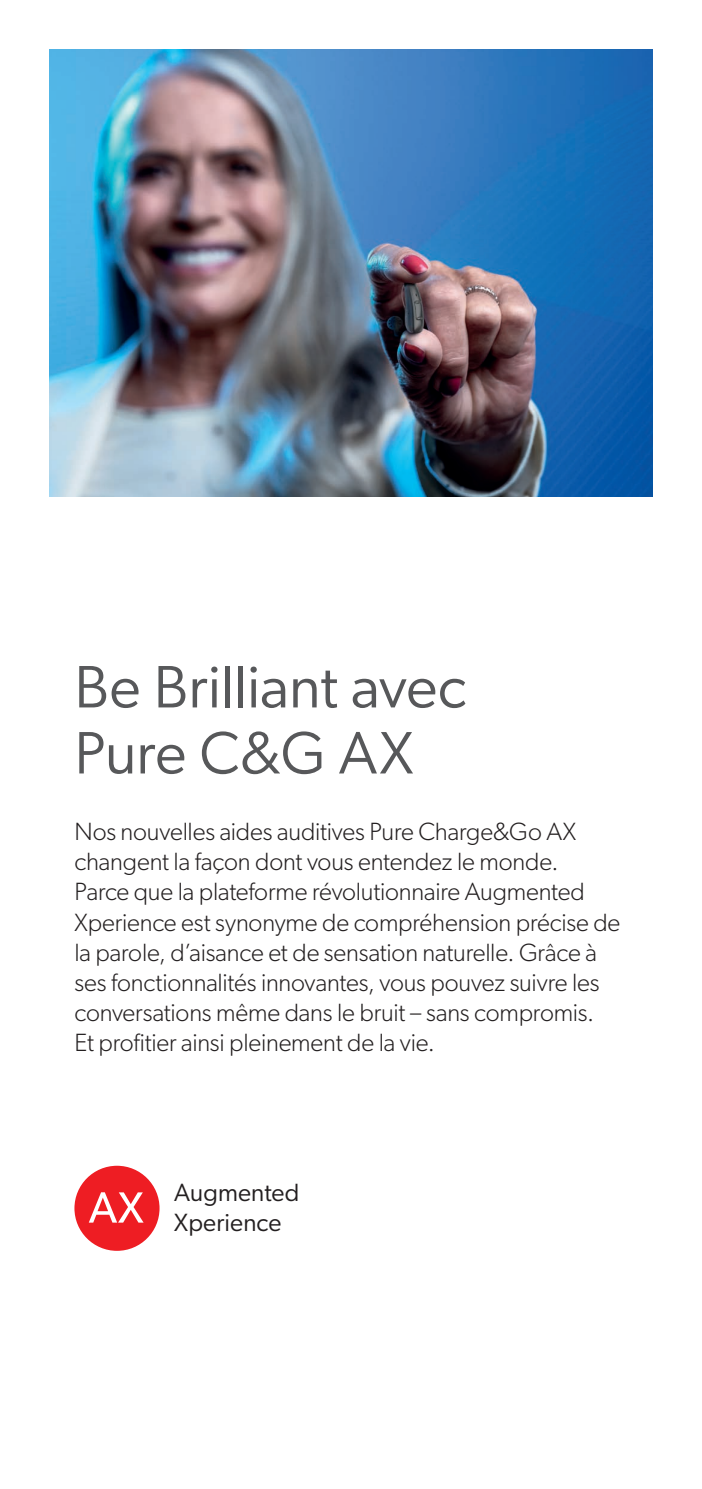
<style>
.page{position:relative;width:702px;height:1489px;background:#fff}
.page>*{position:absolute;margin:0;border:0;box-sizing:border-box;transform-origin:0 0}
.t1{font:60px/66px "Gibson";color:#57585a}
.t2{font:300 25px/30px "Gibson";letter-spacing:-.005em;color:#231f20}
.t3{font:25px/30px "Gibson";letter-spacing:.005em;color:#231f20}
</style>
<div class="page">
<img style="left:50px;top:50px;width:602px;height:446px">
<div style="left:74px;top:1165px;width:85px;height:85px;background:#ee1d23;border-radius:50%"></div>
<svg style="left:89px;top:1192px;width:54px;height:30px"></svg>
<h1 class="t1" style="left:74px;top:653px;width:393px">Be Brilliant avec<br>Pure C&amp;G AX</h1>
<p class="t2" style="left:74px;top:816px;width:547px">Nos nouvelles aides auditives Pure Charge&amp;Go AX changent la façon dont vous entendez le monde.<br>Parce que la plateforme révolutionnaire Augmented Xperience est synonyme de compréhension précise de la parole, d’aisance et de sensation naturelle. Grâce à ses fonctionnalités innovantes, vous pouvez suivre les conversations même dans le bruit – sans compromis.<br>Et profitier ainsi pleinement de la vie.</p>
<p class="t3" style="left:174px;top:1176px;width:127px">Augmented<br>Xperience</p>
</div>
